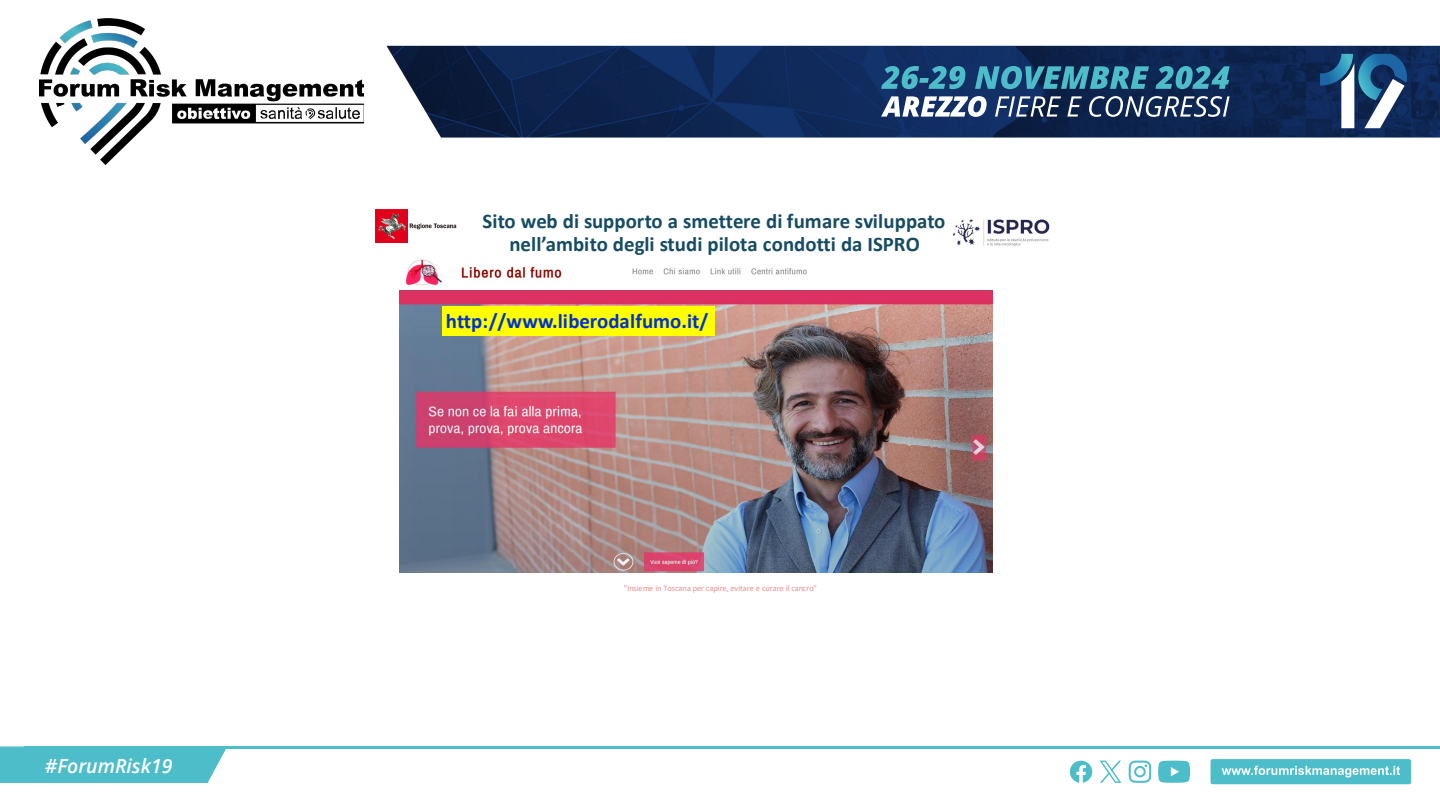
<style>
.page{position:relative;width:1440px;height:810px;background:#fff}
.page>*{position:absolute;margin:0;border:0;box-sizing:border-box;transform-origin:0 0}
.t1{font:700 20.85px/23.1px "Calibri";color:#154c63;text-align:center}
.t2{font:700 20.85px "Calibri";color:#03c}
.t3{font:italic 600 19.5px "Open Sans";color:#fff}
.t4{font:8.4px "Calibri";letter-spacing:-.015em;color:#e99090}
</style>
<div class="page">
<img style="left:386px;top:46px;width:1054px;height:92px">
<div style="left:0;top:746px;width:226px;height:37px;background:#4dbdca"></div>
<div style="left:1210px;top:759px;width:201px;height:26px;background:#4dbdca;border-radius:3px"></div>
<div style="left:1210px;top:758px;width:202px;height:27px;border:1px solid #fff;border-radius:3px"></div>
<svg style="left:1222px;top:766px;width:178px;height:11px"></svg>
<hr style="left:24px;top:746px;width:1416px;height:3px;background:#4dbdca">
<svg style="left:881px;top:96px;width:349px;height:21px"></svg>
<svg style="left:1129px;top:761px;width:22px;height:22px"></svg>
<svg style="left:1158px;top:761px;width:32px;height:22px"></svg>
<svg style="left:1070px;top:761px;width:22px;height:22px"></svg>
<svg style="left:1100px;top:761px;width:21px;height:22px"></svg>
<img style="left:40px;top:19px;width:324px;height:145px">
<svg style="left:1320px;top:54px;width:87px;height:74px"></svg>
<svg style="left:881px;top:66px;width:349px;height:23px;background:#307896"></svg>
<img style="left:399px;top:259px;width:594px;height:313px">
<div style="left:442px;top:307px;width:273px;height:29px;background:#ff0"></div>
<img style="left:409px;top:223px;width:47px;height:7px">
<img style="left:375px;top:210px;width:32px;height:32px">
<img style="left:952px;top:219px;width:98px;height:27px">
<p class="t3" style="left:45px;top:752px;width:129px">#ForumRisk19</p>
<p class="t1" style="left:483px;top:209px;width:464px">Sito web di supporto a smettere di fumare sviluppato nell’ambito degli studi pilota condotti da ISPRO</p>
<p class="t2" style="left:446px;top:307px;width:264px">http://www.liberodalfumo.it/</p>
<p class="t4" style="left:624px;top:582px;width:194px">"Insieme in Toscana per capire, evitare e curare il cancro"</p>
</div>
